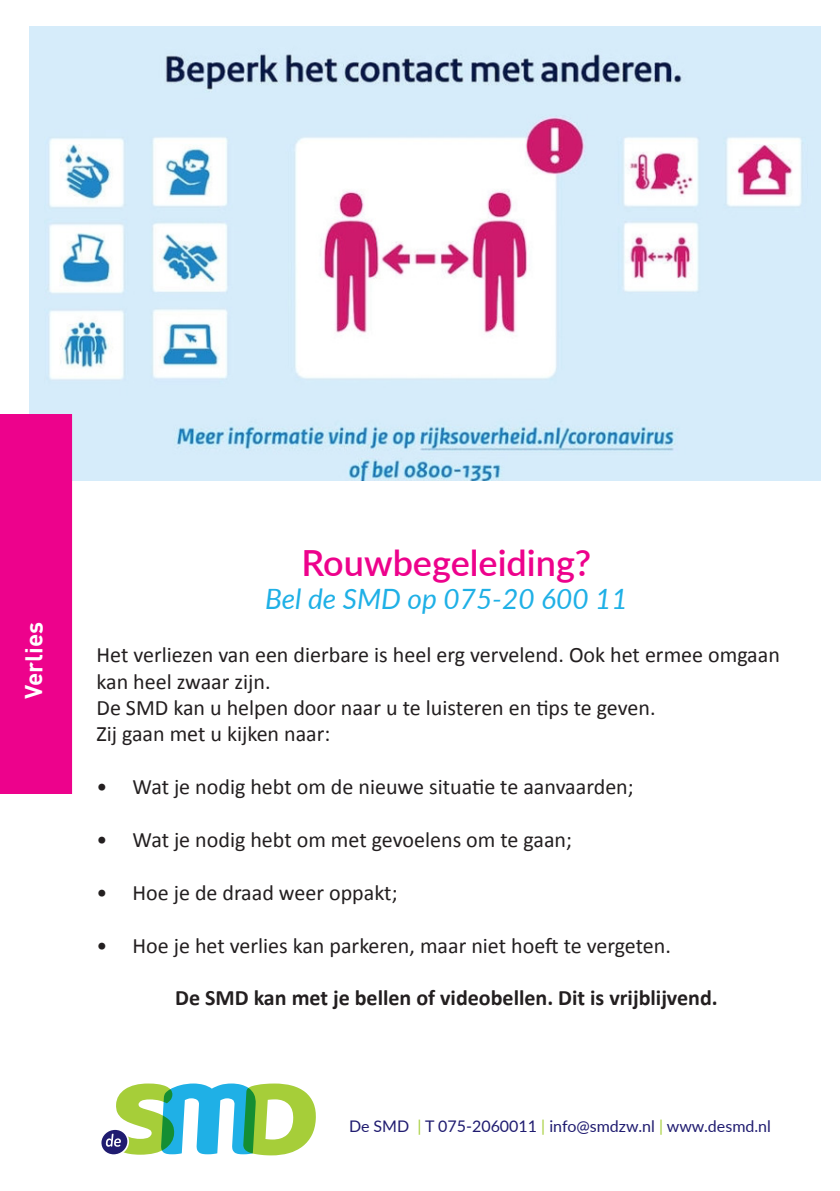
<style>
.page{position:relative;width:840px;height:1191px;background:#fff}
.page>*{position:absolute;margin:0;border:0;box-sizing:border-box;transform-origin:0 0}
.t1{font:600 36px "Lato";color:#ed028c}
.t2{font:italic 28px "Lato";color:#1fb0e6}
.t3{font:700 24px "DINOT";letter-spacing:-.01em;color:#fff}
.t4{font:22px/26.4px "Calibri";color:#231f20}
.t5{font:700 22px "Calibri";color:#231f20}
.t6{font:16px "Lato";color:#201c70}
.s1{color:#a6ce39}
</style>
<div class="page">
<img style="left:29px;top:27px;width:791px;height:453px">
<div style="left:1px;top:415px;width:70px;height:378px;background:#ed028c"></div>
<div style="left:0;top:414px;width:72px;height:380px;border:2px solid #ed028c"></div>
<div style="left:99px;top:1128px;width:30px;height:28px;border:2px solid #fff;border-radius:50%"></div>
<svg style="left:100px;top:1083px;width:216px;height:72px"></svg>
<p class="t3" style="left:18px;top:699px;width:78px;rotate:-90deg">Verlies</p>
<p class="t1" style="left:301px;top:536px;width:291px">Rouwbegeleiding?</p>
<p class="t2" style="left:265px;top:579px;width:364px">Bel de SMD op 075-20 600 11</p>
<p class="t4" style="left:96px;top:641px;width:684px">Het verliezen van een dierbare is heel erg vervelend. Ook het ermee omgaan kan heel zwaar zijn.</p>
<p class="t4" style="left:96px;top:694px;width:560px">De SMD kan u helpen door naar u te luisteren en tips te geven.</p>
<p class="t4" style="left:96px;top:721px;width:235px">Zij gaan met u kijken naar:</p>
<p class="t4" style="left:96px;top:773px;width:538px">• Wat je nodig hebt om de nieuwe situatie te aanvaarden;</p>
<p class="t4" style="left:96px;top:826px;width:477px">• Wat je nodig hebt om met gevoelens om te gaan;</p>
<p class="t4" style="left:96px;top:879px;width:302px">• Hoe je de draad weer oppakt;</p>
<p class="t4" style="left:96px;top:932px;width:575px">• Hoe je het verlies kan parkeren, maar niet hoeft te vergeten.</p>
<p class="t5" style="left:175px;top:984px;width:543px">De SMD kan met je bellen of videobellen. Dit is vrijblijvend.</p>
<p class="t6" style="left:349px;top:1114px;width:423px">De SMD <span class="s1">|</span> T 075-2060011 <span class="s1">|</span> info@smdzw.nl <span class="s1">|</span> www.desmd.nl</p>
</div>
